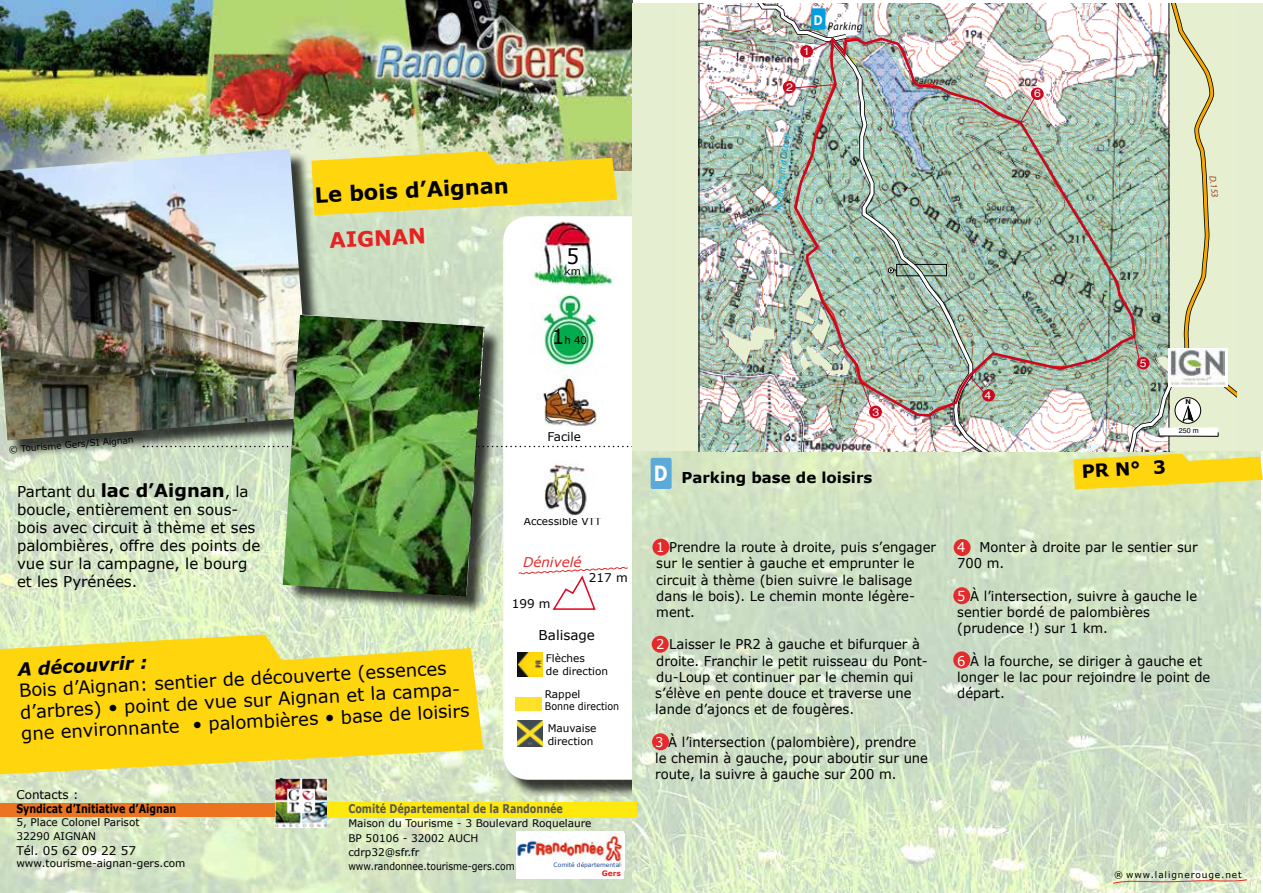
<style>
.page{position:relative;width:1263px;height:893px;background:#fff}
.page>*{position:absolute;margin:0;border:0;box-sizing:border-box;transform-origin:0 0}
.t1{font:700 21px "Verdana";color:#000}
.t2{font:700 21px "Verdana";color:#e42322}
.t3{font:21px "Verdana";color:#000;scale:.95 1}
.t4{font:700 21px "Verdana";color:#fff;scale:.8 1}
.t5{font:18px/21.6px "Verdana";color:#000}
.t6{font:italic 700 18px "Verdana";color:#000}
.t7{font:700 18px "Verdana";color:#000}
.t8{font:15px/18px "Verdana";color:#000}
.t9{font:700 15px "Verdana";color:#000}
.t10{font:13.5px/16.2px "Verdana";color:#000}
.t11{font:italic 13.5px "Verdana";color:#e42b2c}
.t12{font:12px "Verdana";color:#000}
.t13{font:700 12px "Verdana";color:#575759;scale:.8 1}
.t14{font:700 12px "Verdana";color:#000;scale:.8 1}
.t15{font:italic 11.1px "Myriad";letter-spacing:.05em;color:#000;scale:.93 1}
.t16{font:10.95px "Helvetica";color:#fff;scale:1.12 1}
.t17{font:10.5px/12.6px "Verdana";color:#000}
.t18{font:10.5px "Verdana";color:#000;scale:.95 1}
.t19{font:italic 9.45px "Myriad";color:#00abe2;scale:.93 1}
.t20{font:italic 9.45px "Myriad";color:#944224}
.t21{font:9px "Verdana";letter-spacing:.1em;color:#000}
.t22{font:700 7.5px "Verdana";color:#e42322}
.t23{font:7.05px "Helvetica";color:#000}
.t24{font:700 7.05px "Myriad";color:#000;scale:1.12 1}
.t25{font:6px "Verdana";color:#1f4a97}
.s1{font-weight:700;font-size:18px}
.s2{font-size:21px}
.s3{color:#fff}
</style>
<div class="page">
<img style="left:1px;top:0;width:631px;height:892px">
<div style="left:505px;top:218px;width:186px;height:580px;background:#000;opacity:.75"></div>
<div style="left:503px;top:216px;width:169px;height:564px;background:#fff;border-radius:26px"></div>
<img style="left:517px;top:721px;width:26px;height:25px">
<img style="left:517px;top:652px;width:26px;height:24px">
<div style="left:0;top:152px;width:329px;height:307px;background:#000;opacity:.75"></div>
<img style="left:0;top:149px;width:143px;height:291px">
<div style="left:288px;top:317px;width:215px;height:296px;background:#000;opacity:.75"></div>
<svg style="left:0;top:634px;width:483px;height:140px;background:#f8d930"></svg>
<img style="left:633px;top:490px;width:628px;height:403px">
<div style="left:652px;top:539px;width:17px;height:17px;background:#e42b2c;border-radius:50%"></div>
<div style="left:652px;top:636px;width:17px;height:17px;background:#e42b2c;border-radius:50%"></div>
<div style="left:954px;top:539px;width:17px;height:17px;background:#e42b2c;border-radius:50%"></div>
<img style="left:544px;top:490px;width:43px;height:26px">
<svg style="left:518px;top:567px;width:110px;height:43px"></svg>
<img style="left:516px;top:698px;width:26px;height:12px">
<svg style="left:1112px;top:879px;width:136px;height:5px"></svg>
<div style="left:0;top:803px;width:305px;height:14px;background:#ec7420"></div>
<div style="left:314px;top:802px;width:322px;height:16px;background:#fee90e"></div>
<div style="left:517px;top:831px;width:107px;height:48px;background:#fff"></div>
<img style="left:517px;top:833px;width:105px;height:34px">
<img style="left:275px;top:778px;width:51px;height:49px">
<div style="left:532px;top:861px;width:89px;height:17px;background:#fff"></div>
<img style="left:283px;top:490px;width:200px;height:107px">
<div style="left:652px;top:733px;width:17px;height:17px;background:#e42b2c;border-radius:50%"></div>
<div style="left:953px;top:587px;width:17px;height:17px;background:#e42b2c;border-radius:50%"></div>
<div style="left:953px;top:651px;width:17px;height:17px;background:#e42b2c;border-radius:50%"></div>
<img style="left:143px;top:3px;width:1120px;height:487px">
<div style="left:1168px;top:348px;width:59px;height:39px;background:#fff"></div>
<img style="left:1170px;top:350px;width:55px;height:35px">
<p class="t21" style="left:8px;top:444px;width:127px;rotate:-5deg">© Tourisme Gers/SI Aignan</p>
<p class="t8" style="left:17px;top:483px;width:245px">Partant du <span class="s1">lac d’Aignan</span>, la boucle, entièrement en sous&shy;bois avec circuit à thème et ses palombières, offre des points de vue sur la campagne, le bourg et les Pyrénées.</p>
<h1 class="t1" style="left:314px;top:182px;width:196px;rotate:-3deg">Le bois d’Aignan</h1>
<h1 class="t2" style="left:329px;top:227px;width:98px;rotate:-3deg">AIGNAN</h1>
<h1 class="t3" style="left:566px;top:243px;width:15px">5</h1>
<p class="t17" style="left:564px;top:265px;width:18px">km</p>
<p class="t18" style="left:552px;top:334px;width:39px"><span class="s2">1</span>h 40</p>
<p class="t12" style="left:547px;top:429px;width:35px">Facile</p>
<p class="t17" style="left:524px;top:515px;width:79px">Accessible VTT</p>
<p class="t11" style="left:523px;top:554px;width:60px">Dénivelé</p>
<p class="t12" style="left:512px;top:596px;width:40px">199 m</p>
<p class="t12" style="left:589px;top:570px;width:40px">217 m</p>
<p class="t10" style="left:539px;top:627px;width:58px">Balisage</p>
<h2 class="t6" style="left:17px;top:657px;width:131px;rotate:-3deg">A découvrir :</h2>
<h2 class="t5" style="left:18px;top:680px;width:450px;rotate:-3deg">Bois d’Aignan: sentier de découverte (essences d’arbres) • point de vue sur Aignan et la campa&shy;gne environnante • palombières • base de loisirs</h2>
<p class="t17" style="left:546px;top:652px;width:64px">Flèches<br>de direction</p>
<p class="t17" style="left:545px;top:688px;width:76px">Rappel<br>Bonne direction</p>
<p class="t17" style="left:548px;top:722px;width:50px">Mauvaise direction</p>
<p class="t12" style="left:16px;top:787px;width:64px">Contacts :</p>
<p class="t14" style="left:16px;top:801px;width:201px">Syndicat d’Initiative d’Aignan</p>
<p class="t17" style="left:16px;top:815px;width:125px;line-height:14.4px">5, Place Colonel Parisot<br>32290 AIGNAN</p>
<p class="t12" style="left:16px;top:842px;width:121px">Tél. 05 62 09 22 57</p>
<p class="t17" style="left:16px;top:857px;width:171px">www.tourisme-aignan-gers.com</p>
<p class="t13" style="left:348px;top:801px;width:270px">Comité Départemental de la Randonnée</p>
<p class="t17" style="left:348px;top:816px;width:245px;line-height:14.2px">Maison du Tourisme - 3 Boulevard Roquelaure<br>BP 50106 - 32002 AUCH<br>cdrp32@sfr.fr<br>www.randonnee.tourisme-gers.com</p>
<p class="t25" style="left:553px;top:861px;width:69px">Comité départemental</p>
<p class="t22" style="left:602px;top:868px;width:21px">Gers</p>
<p class="t16" style="left:786px;top:79px;width:8px">2</p>
<p class="t15" style="left:814px;top:20px;width:54px"><sup>D</sup> Parking</p>
<p class="t16" style="left:803px;top:43px;width:8px">1</p>
<p class="t19" style="left:774px;top:209px;width:84px;rotate:-84deg">R<sup>ou</sup> du Pont du Loup</p>
<p class="t16" style="left:1034px;top:85px;width:8px">6</p>
<p class="t20" style="left:1217px;top:175px;width:23px;rotate:84deg">D.153</p>
<p class="t16" style="left:873px;top:403px;width:8px">3</p>
<h1 class="t4" style="left:654px;top:459px;width:19px">D</h1>
<p class="t9" style="left:681px;top:468px;width:192px">Parking base de loisirs</p>
<p class="t16" style="left:984px;top:386px;width:8px">4</p>
<p class="t16" style="left:1140px;top:355px;width:8px">5</p>
<h2 class="t7" style="left:1081px;top:459px;width:86px;rotate:-3deg">PR N° 3</h2>
<p class="t24" style="left:1185px;top:398px;width:6px">N</p>
<p class="t23" style="left:1179px;top:425px;width:21px">250 m</p>
<p class="t10" style="left:656px;top:539px;width:281px"><span class="s3">1</span> Prendre la route à droite, puis s’engager sur le sentier à gauche et emprunter le circuit à thème (bien suivre le balisage dans le bois). Le chemin monte légère&shy;ment.</p>
<p class="t10" style="left:655px;top:636px;width:274px"><span class="s3">2</span> Laisser le PR2 à gauche et bifurquer à droite. Franchir le petit ruisseau du Pont&shy;du-Loup et continuer par le chemin qui s’élève en pente douce et traverse une lande d’ajoncs et de fougères.</p>
<p class="t10" style="left:655px;top:734px;width:274px"><span class="s3">3</span> À l’intersection (palombière), prendre le chemin à gauche, pour aboutir sur une route, la suivre à gauche sur 200 m.</p>
<p class="t10" style="left:957px;top:539px;width:242px"><span class="s3">4</span> Monter à droite par le sentier sur<br>700 m.</p>
<p class="t10" style="left:957px;top:588px;width:242px"><span class="s3">5</span> À l’intersection, suivre à gauche le sentier bordé de palombières (prudence !) sur 1 km.</p>
<p class="t10" style="left:957px;top:653px;width:255px"><span class="s3">6</span> À la fourche, se diriger à gauche et longer le lac pour rejoindre le point de départ.</p>
<p class="t21" style="left:1114px;top:869px;width:129px">® www.lalignerouge.net</p>
</div>
